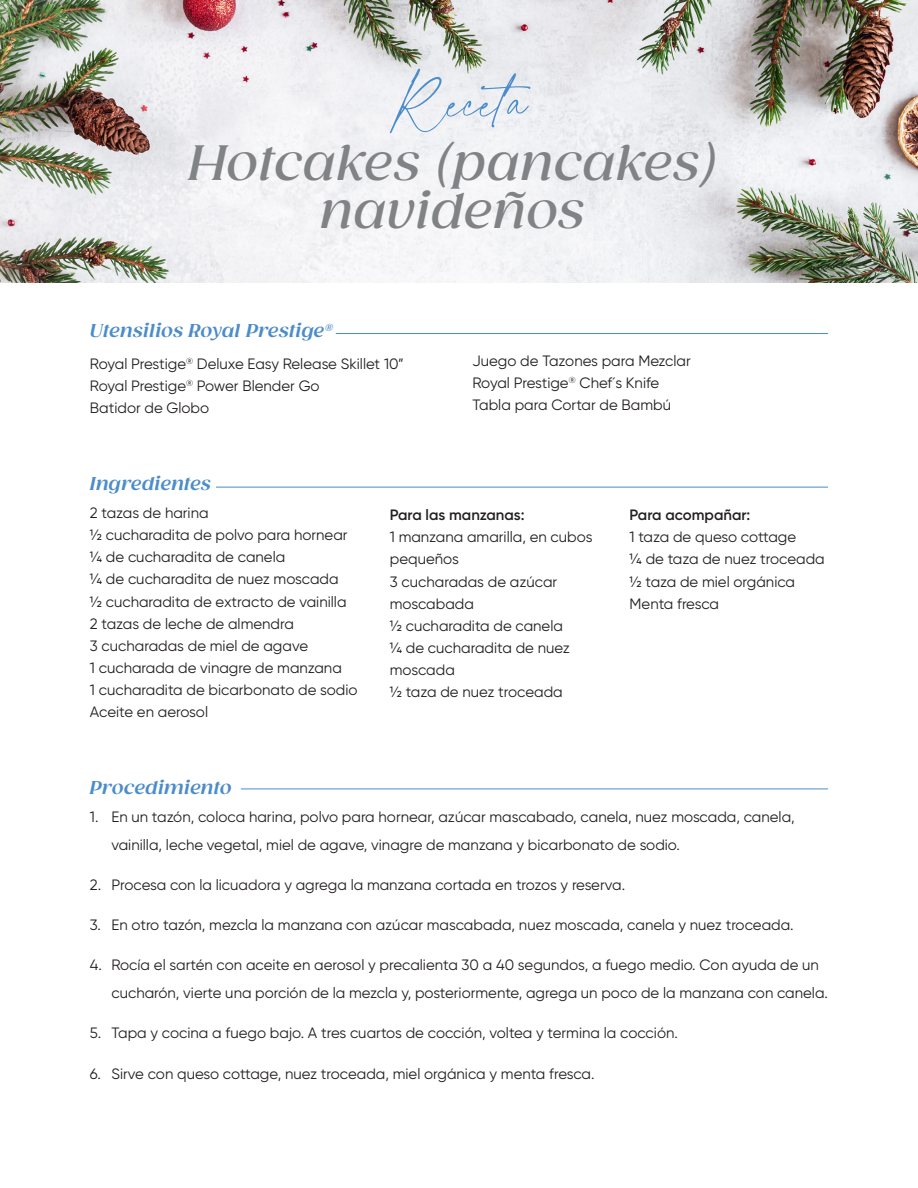
<style>
.page{position:relative;width:918px;height:1188px;background:#fff}
.page>*{position:absolute;margin:0;border:0;box-sizing:border-box;transform-origin:0 0}
.t1{font:100.2px "Adorn Story Script";color:#4b8cca}
.t2{font:italic 500 48px/47.1px "Gazpacho";letter-spacing:.02em;color:#808285;text-align:center}
.t3{font:italic 700 18px "Gazpacho";letter-spacing:.02em;color:#4b8cca}
.t4{font:15px/22px "Gilroy";color:#231f20}
.t5{font:600 15px "Gilroy";color:#231f20}
</style>
<div class="page">
<img style="left:0;top:0;width:918px;height:283px">
<hr style="left:336px;top:333px;width:492px;height:1px;background:#4b8cca">
<hr style="left:216px;top:487px;width:612px;height:1px;background:#4b8cca">
<hr style="left:241px;top:789px;width:587px;height:1px;background:#4b8cca">
<p class="t1" style="left:390px;top:50px;width:140px">Receta</p>
<p class="t2" style="left:188px;top:139px;width:530px">Hotcakes (pancakes) navideños</p>
<p class="t3" style="left:90px;top:320px;width:244px">Utensilios Royal Prestige®</p>
<p class="t4" style="left:90px;top:352px;width:316px">Royal Prestige<sup>®</sup> Deluxe Easy Release Skillet 10”</p>
<p class="t4" style="left:90px;top:374px;width:231px">Royal Prestige<sup>®</sup> Power Blender Go</p>
<p class="t4" style="left:90px;top:396px;width:121px">Batidor de Globo</p>
<p class="t4" style="left:472px;top:350px;width:220px">Juego de Tazones para Mezclar</p>
<p class="t4" style="left:472px;top:372px;width:188px">Royal Prestige<sup>®</sup> Chef´s Knife</p>
<p class="t4" style="left:472px;top:394px;width:200px">Tabla para Cortar de Bambú</p>
<p class="t3" style="left:90px;top:473px;width:123px">Ingredientes</p>
<p class="t4" style="left:90px;top:502px;width:120px">2 tazas de harina</p>
<p class="t4" style="left:90px;top:524px;width:259px">½ cucharadita de polvo para hornear</p>
<p class="t4" style="left:90px;top:546px;width:197px">¼ de cucharadita de canela</p>
<p class="t4" style="left:90px;top:568px;width:250px">¼ de cucharadita de nuez moscada</p>
<p class="t4" style="left:90px;top:590px;width:258px">½ cucharadita de extracto de vainilla</p>
<p class="t4" style="left:90px;top:612px;width:205px">2 tazas de leche de almendra</p>
<p class="t4" style="left:90px;top:634px;width:220px">3 cucharadas de miel de agave</p>
<p class="t4" style="left:90px;top:656px;width:253px">1 cucharada de vinagre de manzana</p>
<p class="t4" style="left:90px;top:678px;width:269px">1 cucharadita de bicarbonato de sodio</p>
<p class="t4" style="left:90px;top:700px;width:120px">Aceite en aerosol</p>
<p class="t5" style="left:390px;top:506px;width:136px">Para las manzanas:</p>
<p class="t4" style="left:390px;top:526px;width:204px">1 manzana amarilla, en cubos pequeños</p>
<p class="t4" style="left:390px;top:570px;width:169px">3 cucharadas de azúcar moscabada</p>
<p class="t4" style="left:390px;top:614px;width:175px">½ cucharadita de canela</p>
<p class="t4" style="left:390px;top:636px;width:181px">¼ de cucharadita de nuez moscada</p>
<p class="t4" style="left:390px;top:681px;width:174px">½ taza de nuez troceada</p>
<p class="t5" style="left:630px;top:506px;width:122px">Para acompañar:</p>
<p class="t4" style="left:630px;top:526px;width:168px">1 taza de queso cottage</p>
<p class="t4" style="left:630px;top:548px;width:197px">¼ de taza de nuez troceada</p>
<p class="t4" style="left:630px;top:570px;width:167px">½ taza de miel orgánica</p>
<p class="t4" style="left:630px;top:592px;width:91px">Menta fresca</p>
<p class="t3" style="left:90px;top:777px;width:143px">Procedimiento</p>
<p class="t4" style="left:111px;top:803px;width:685px;line-height:28px;text-indent:-22px">1. En un tazón, coloca harina, polvo para hornear, azúcar mascabado, canela, nuez moscada, canela, vainilla, leche vegetal, miel de agave, vinagre de manzana y bicarbonato de sodio.</p>
<p class="t4" style="left:90px;top:874px;width:537px">2. Procesa con la licuadora y agrega la manzana cortada en trozos y reserva.</p>
<p class="t4" style="left:90px;top:914px;width:705px">3. En otro tazón, mezcla la manzana con azúcar mascabada, nuez moscada, canela y nuez troceada.</p>
<p class="t4" style="left:111px;top:951px;width:718px;line-height:28px;text-indent:-22px">4. Rocía el sartén con aceite en aerosol y precalienta 30 a 40 segundos, a fuego medio. Con ayuda de un cucharón, vierte una porción de la mezcla y, posteriormente, agrega un poco de la manzana con canela.</p>
<p class="t4" style="left:90px;top:1022px;width:590px">5. Tapa y cocina a fuego bajo. A tres cuartos de cocción, voltea y termina la cocción.</p>
<p class="t4" style="left:90px;top:1062px;width:506px">6. Sirve con queso cottage, nuez troceada, miel orgánica y menta fresca.</p>
</div>
